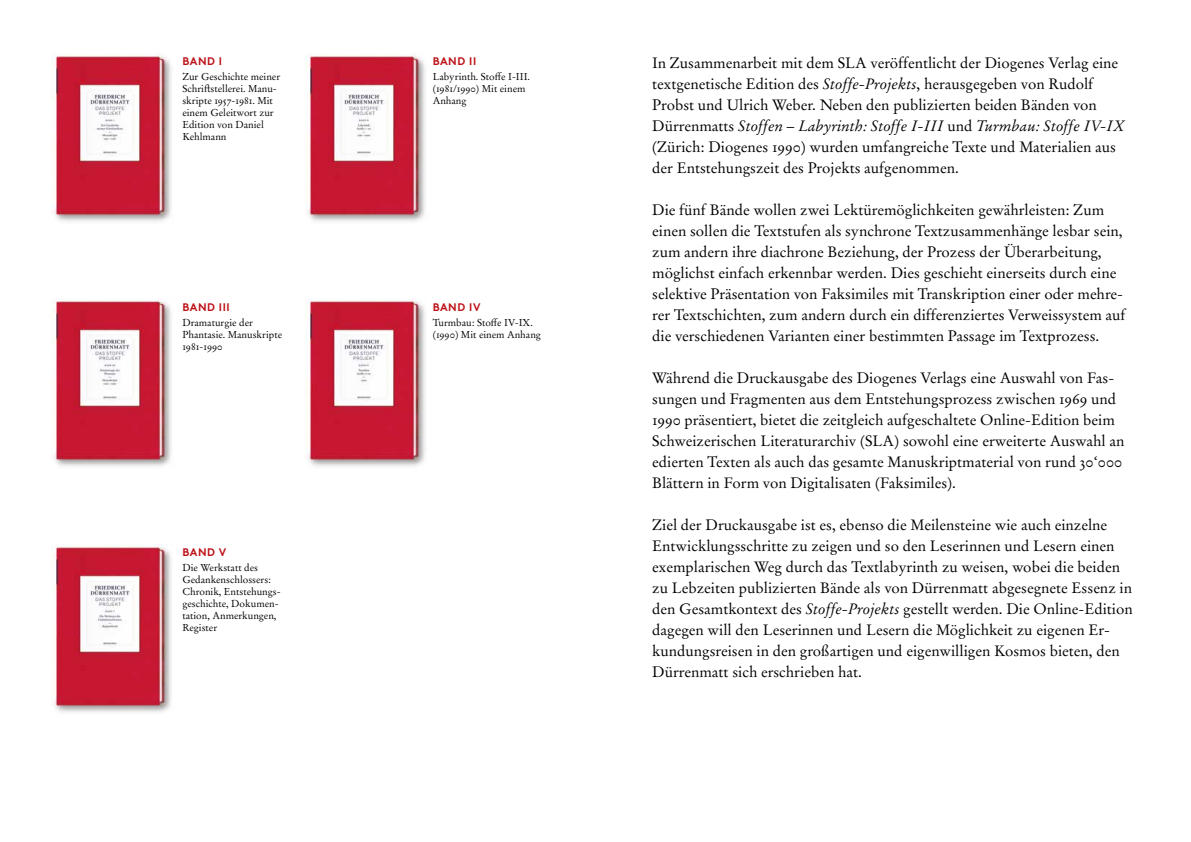
<style>
.page{position:relative;width:1191px;height:842px;background:#fff}
.page>*{position:absolute;margin:0;border:0;box-sizing:border-box;transform-origin:0 0}
.t1{font:15px/21px "Dio Gara Roman OTFSC";color:#000}
.t2{font:italic 15px "Dio Gara";color:#000}
.t3{font:700 11px "Brown Pro";letter-spacing:.05em;color:#bd1218}
.t4{font:10px/12px "Dio Gara Roman OTFSC";color:#000}
.s1{font-family:"Dio Gara";font-style:italic}
.s2{font-family:"Dio Gara Roman OTFSC";font-style:normal}
</style>
<div class="page">
<img style="left:52px;top:53px;width:120px;height:169px">
<img style="left:305px;top:53px;width:121px;height:169px">
<img style="left:52px;top:299px;width:120px;height:168px">
<img style="left:305px;top:299px;width:121px;height:168px">
<img style="left:52px;top:544px;width:120px;height:169px">
<p class="t3" style="left:182px;top:52px;width:41px">BAND I</p>
<p class="t4" style="left:182px;top:70px;width:99px">Zur Geschichte meiner<br>Schriftstellerei. Manu&shy;skripte 1957-1981. Mit einem Geleitwort zur<br>Edition von Daniel<br>Kehlmann</p>
<p class="t3" style="left:182px;top:298px;width:49px">BAND III</p>
<p class="t4" style="left:182px;top:316px;width:101px">Dramaturgie der<br>Phantasie. Manuskripte<br>1981-1990</p>
<p class="t3" style="left:182px;top:543px;width:45px">BAND V</p>
<p class="t4" style="left:182px;top:561px;width:100px">Die Werkstatt des<br>Gedankenschlossers:<br>Chronik, Entstehungs&shy;geschichte, Dokumen&shy;tation, Anmerkungen,<br>Register</p>
<p class="t3" style="left:433px;top:52px;width:45px">BAND II</p>
<p class="t4" style="left:433px;top:70px;width:99px">Labyrinth. Stoffe I-III. (1981/1990) Mit einem<br>Anhang</p>
<p class="t3" style="left:433px;top:298px;width:49px">BAND IV</p>
<p class="t4" style="left:433px;top:316px;width:110px">Turmbau: Stoffe IV-IX. (1990) Mit einem Anhang</p>
<p class="t1" style="left:652px;top:53px;width:467px">In Zusammenarbeit mit dem SLA veröffentlicht der Diogenes Verlag eine textgenetische Edition des <span class="s1">Stoffe-Projekts</span>, herausgegeben von Rudolf<br>Probst und Ulrich Weber. Neben den publizierten beiden Bänden von</p>
<p class="t2" style="left:652px;top:117px;width:474px"><span class="s2">Dürrenmatts</span> Stoffen <span class="s2">–</span> Labyrinth: Stoffe I-III <span class="s2">und</span> Turmbau: Stoffe IV-IX</p>
<p class="t1" style="left:652px;top:137px;width:465px">(Zürich: Diogenes 1990) wurden umfangreiche Texte und Materialien aus der Entstehungszeit des Projekts aufgenommen.</p>
<p class="t1" style="left:652px;top:200px;width:475px">Die fünf Bände wollen zwei Lektüremöglichkeiten gewährleisten: Zum einen sollen die Textstufen als synchrone Textzusammenhänge lesbar sein, zum andern ihre diachrone Beziehung, der Prozess der Überarbeitung, möglichst einfach erkennbar werden. Dies geschieht einerseits durch eine selektive Präsentation von Faksimiles mit Transkription einer oder mehre&shy;rer Textschichten, zum andern durch ein differenziertes Verweissystem auf die verschiedenen Varianten einer bestimmten Passage im Textprozess.</p>
<p class="t1" style="left:652px;top:368px;width:474px">Während die Druckausgabe des Diogenes Verlags eine Auswahl von Fas&shy;sungen und Fragmenten aus dem Entstehungsprozess zwischen 1969 und 1990 präsentiert, bietet die zeitgleich aufgeschaltete Online-Edition beim Schweizerischen Literaturarchiv (SLA) sowohl eine erweiterte Auswahl an edierten Texten als auch das gesamte Manuskriptmaterial von rund 30‘000<br>Blättern in Form von Digitalisaten (Faksimiles).</p>
<p class="t1" style="left:652px;top:515px;width:482px">Ziel der Druckausgabe ist es, ebenso die Meilensteine wie auch einzelne Entwicklungsschritte zu zeigen und so den Leserinnen und Lesern einen exemplarischen Weg durch das Textlabyrinth zu weisen, wobei die beiden zu Lebzeiten publizierten Bände als von Dürrenmatt abgesegnete Essenz in den Gesamtkontext des <span class="s1">Stoffe-Projekts</span> gestellt werden. Die Online-Edition dagegen will den Leserinnen und Lesern die Möglichkeit zu eigenen Er&shy;kundungsreisen in den großartigen und eigenwilligen Kosmos bieten, den Dürrenmatt sich erschrieben hat.</p>
</div>
